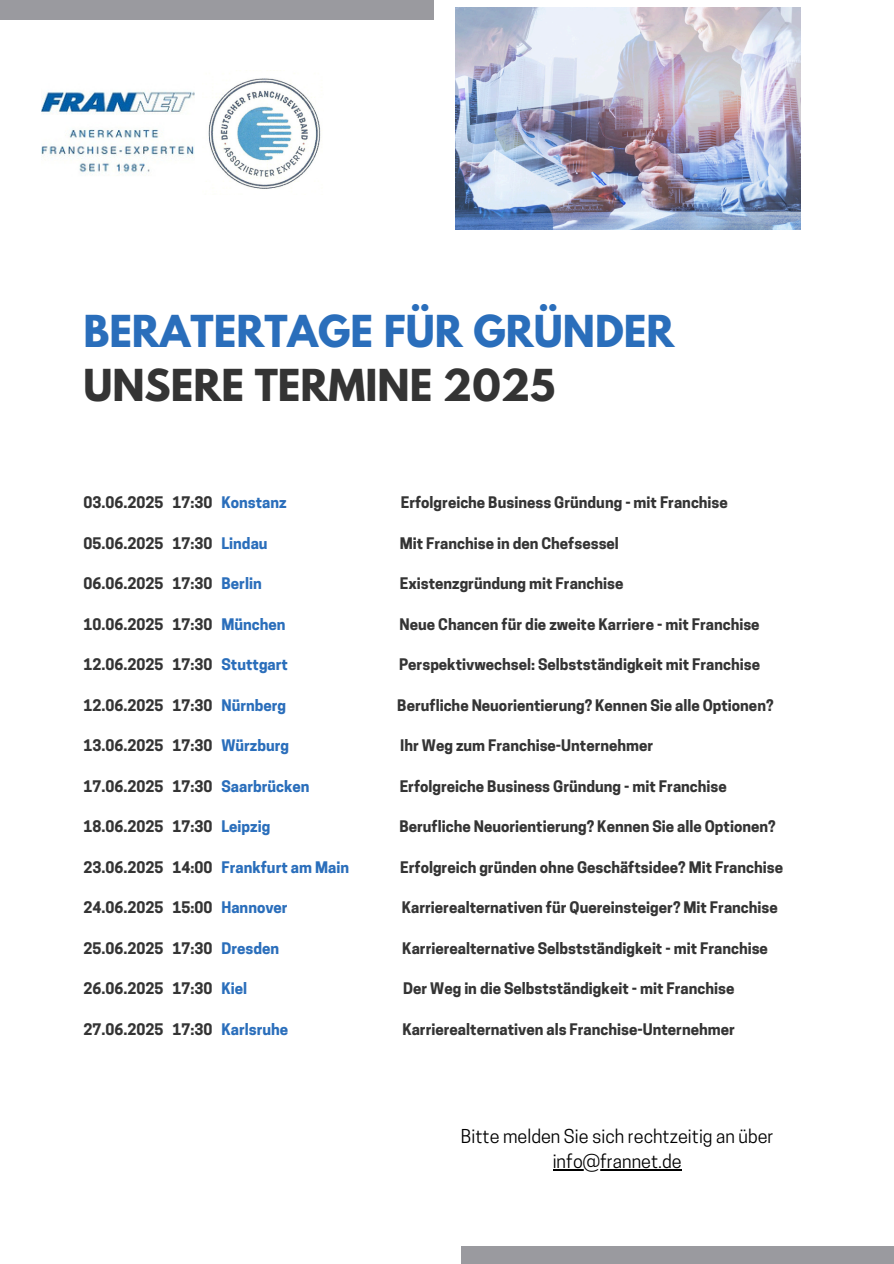
<style>
.page{position:relative;width:894px;height:1264px;background:#fff}
.page>*{position:absolute;margin:0;border:0;box-sizing:border-box;transform-origin:0 0}
.t1{font:700 39px/54px "League Spartan";color:#2a6ebb}
.t2{font:18px "Cooper Hewitt";color:#000}
.t3{font:700 15px "Cooper Hewitt";color:#343434}
.s1{color:#343434}
.s2{color:#2a6ebb}
</style>
<div class="page">
<div style="left:460px;top:1246px;width:433px;height:17px;background:#9a9a9f"></div>
<div style="left:0;top:0;width:434px;height:20px;background:#9a9a9f"></div>
<img style="left:455px;top:7px;width:344px;height:222px">
<img style="left:208px;top:70px;width:113px;height:119px">
<img style="left:41px;top:91px;width:153px;height:85px">
<hr style="left:552px;top:1169px;width:129px;height:1px;background:#000">
<p class="t1" style="left:83px;top:309px;width:592px">BERATERTAGE FÜR GRÜNDER<br><span class="s1">UNSERE TERMINE 2025</span></p>
<p class="t3" style="left:83px;top:497px;width:205px">03.06.2025 17:30 <span class="s2">Konstanz</span></p>
<p class="t3" style="left:400px;top:497px;width:328px">Erfolgreiche Business Gründung - mit Franchise</p>
<p class="t3" style="left:83px;top:537px;width:186px">05.06.2025 17:30 <span class="s2">Lindau</span></p>
<p class="t3" style="left:399px;top:537px;width:221px">Mit Franchise in den Chefsessel</p>
<p class="t3" style="left:83px;top:578px;width:180px">06.06.2025 17:30 <span class="s2">Berlin</span></p>
<p class="t3" style="left:399px;top:578px;width:225px">Existenzgründung mit Franchise</p>
<h1 class="t3" style="left:83px;top:618px;width:204px">10.06.2025 17:30 <span class="s2">München</span></h1>
<h1 class="t3" style="left:399px;top:618px;width:361px">Neue Chancen für die zweite Karriere - mit Franchise</h1>
<p class="t3" style="left:83px;top:659px;width:206px">12.06.2025 17:30 <span class="s2">Stuttgart</span></p>
<p class="t3" style="left:399px;top:659px;width:362px">Perspektivwechsel: Selbstständigkeit mit Franchise</p>
<p class="t3" style="left:83px;top:699px;width:204px">12.06.2025 17:30 <span class="s2">Nürnberg</span></p>
<p class="t3" style="left:397px;top:699px;width:377px">Berufliche Neuorientierung? Kennen Sie alle Optionen?</p>
<p class="t3" style="left:83px;top:740px;width:207px">13.06.2025 17:30 <span class="s2">Würzburg</span></p>
<p class="t3" style="left:400px;top:740px;width:254px">Ihr Weg zum Franchise-Unternehmer</p>
<p class="t3" style="left:83px;top:780px;width:228px">17.06.2025 17:30 <span class="s2">Saarbrücken</span></p>
<p class="t3" style="left:399px;top:780px;width:328px">Erfolgreiche Business Gründung - mit Franchise</p>
<p class="t3" style="left:83px;top:821px;width:188px">18.06.2025 17:30 <span class="s2">Leipzig</span></p>
<p class="t3" style="left:399px;top:821px;width:377px">Berufliche Neuorientierung? Kennen Sie alle Optionen?</p>
<p class="t3" style="left:83px;top:861px;width:267px">23.06.2025 14:00 <span class="s2">Frankfurt am Main</span></p>
<p class="t3" style="left:400px;top:861px;width:384px">Erfolgreich gründen ohne Geschäftsidee? Mit Franchise</p>
<p class="t3" style="left:83px;top:902px;width:206px">24.06.2025 15:00 <span class="s2">Hannover</span></p>
<p class="t3" style="left:401px;top:902px;width:377px">Karrierealternativen für Quereinsteiger? Mit Franchise</p>
<p class="t3" style="left:83px;top:942px;width:197px">25.06.2025 17:30 <span class="s2">Dresden</span></p>
<p class="t3" style="left:402px;top:942px;width:367px">Karrierealternative Selbstständigkeit - mit Franchise</p>
<p class="t3" style="left:83px;top:983px;width:165px">26.06.2025 17:30 <span class="s2">Kiel</span></p>
<p class="t3" style="left:403px;top:983px;width:332px">Der Weg in die Selbstständigkeit - mit Franchise</p>
<p class="t3" style="left:83px;top:1023px;width:206px">27.06.2025 17:30 <span class="s2">Karlsruhe</span></p>
<p class="t3" style="left:402px;top:1023px;width:334px">Karrierealternativen als Franchise-Unternehmer</p>
<p class="t2" style="left:460px;top:1129px;width:314px">Bitte melden Sie sich rechtzeitig an über</p>
<p class="t2" style="left:552px;top:1154px;width:130px">info@frannet.de</p>
</div>
